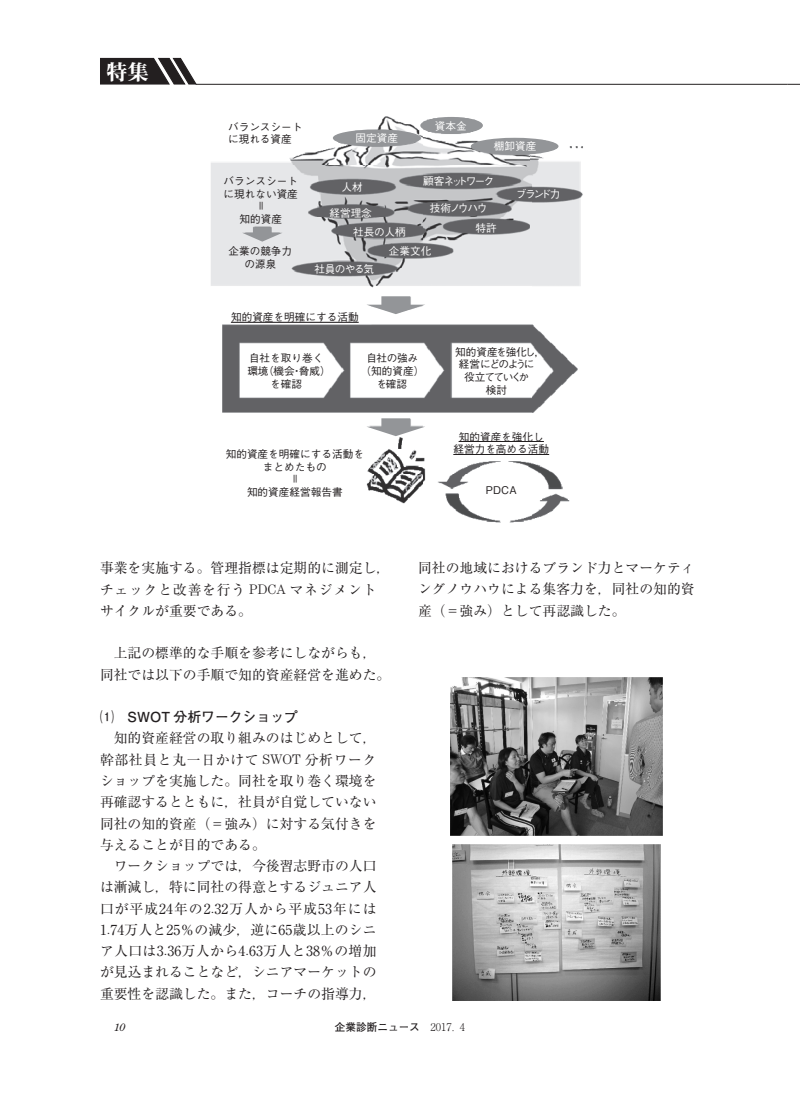
<style>
.page{position:relative;width:800px;height:1119px;background:#fff}
.page>*{position:absolute;margin:0;border:0;box-sizing:border-box;transform-origin:0 0}
.t1{font:21.3px "Midashi Min Pro MA31";color:#fff}
.t2{font:13.8px/21.3px "Ryumin Pro";color:#231f20}
.t3{font:700 13.8px "Futo Go B101 Pro";color:#231f20}
.t4{font:10.65px/12.8px "Gothic BBB Pro Medium 90 pv RKSJ H";color:#231f20;text-align:center}
.t5{font:10.65px "Gothic BBB Pro Medium 90 pv RKSJ H";letter-spacing:-.03em;color:#fff}
.t6{font:700 10.65px "Futo Go B101 Pro";color:#231f20}
.t7{font:10.65px/12.8px "Gothic BBB Pro Medium 90 pv RKSJ H";letter-spacing:-.03em;color:#231f20;text-align:center}
.t8{font:10.65px "Gothic BBB Pro Medium 90 pv RKSJ H";letter-spacing:-.13em;color:#231f20}
.t9{font:10.65px "Gothic BBB Pro Medium 90 pv RKSJ H";letter-spacing:-.195em;color:#fff}
.t10{font:10.65px/19.8px "Gothic BBB Pro Medium 90 pv RKSJ H";letter-spacing:-.11em;color:#fff}
.t11{font:10.65px "Gothic BBB Pro Medium 90 pv RKSJ H";letter-spacing:-.14em;color:#231f20}
.t12{font:italic 10.65px "Century Old Style Std";color:#231f20}
.s1{font-family:"Century Std";font-weight:300}
.s2{font-family:"Ryumin Pro";font-weight:300}
</style>
<div class="page">
<svg style="left:100px;top:57px;width:98px;height:28px;background:#4f4c4d"></svg>
<hr style="left:196px;top:84px;width:591px;height:1px;background:#231f20">
<svg style="left:787px;top:84px;width:12px;height:1px"></svg>
<img style="left:211px;top:116px;width:372px;height:407px">
<svg style="left:366px;top:296px;width:59px;height:18px"></svg>
<svg style="left:242px;top:227px;width:40px;height:14px"></svg>
<svg style="left:366px;top:418px;width:59px;height:18px"></svg>
<div style="left:470px;top:138px;width:88px;height:17px;background:#939598;border-radius:50%"></div>
<div style="left:333px;top:129px;width:87px;height:17px;background:#939598;border-radius:50%"></div>
<div style="left:420px;top:117px;width:63px;height:17px;background:#939598;border-radius:50%"></div>
<svg style="left:231px;top:322px;width:127px;height:1px"></svg>
<svg style="left:458px;top:441px;width:85px;height:1px"></svg>
<svg style="left:453px;top:454px;width:96px;height:1px"></svg>
<img style="left:450px;top:677px;width:212px;height:158px">
<img style="left:452px;top:844px;width:208px;height:156px">
<h1 class="t1" style="left:106px;top:55px;width:44px">特集</h1>
<p class="t4" style="left:228px;top:119px;width:76px;text-align:left">バランスシートに現れる資産</p>
<p class="t4" style="left:223px;top:173px;width:76px;text-align:left">バランスシートに現れない資産</p>
<p class="t4" style="left:253px;top:211px;width:12px;rotate:-90deg">＝</p>
<p class="t4" style="left:239px;top:211px;width:44px">知的資産</p>
<p class="t4" style="left:228px;top:243px;width:65px">企業の競争力の源泉</p>
<p class="t5" style="left:355px;top:129px;width:44px">固定資産</p>
<p class="t5" style="left:341px;top:178px;width:23px">人材</p>
<p class="t5" style="left:434px;top:117px;width:33px">資本金</p>
<p class="t5" style="left:493px;top:138px;width:44px">棚卸資産</p>
<p class="t9" style="left:423px;top:173px;width:72px">顧客ネットワーク</p>
<p class="t5" style="left:516px;top:185px;width:46px">ブランド力</p>
<p class="t10" style="left:475px;top:197px;width:23px;text-indent:-46px">技術ノウハウ特許</p>
<p class="t5" style="left:329px;top:204px;width:44px">経営理念</p>
<p class="t5" style="left:353px;top:223px;width:54px">社長の人柄</p>
<p class="t5" style="left:389px;top:242px;width:44px">企業文化</p>
<p class="t5" style="left:314px;top:260px;width:61px">社員のやる気</p>
<p class="t4" style="left:231px;top:309px;width:129px">知的資産を明確にする活動</p>
<p class="t4" style="left:247px;top:350px;width:85px">自社を取り巻く環境（機会・脅威）を確認</p>
<p class="t7" style="left:360px;top:350px;width:65px">自社の強み（知的資産）を確認</p>
<p class="t4" style="left:226px;top:446px;width:140px">知的資産を明確にする活動をまとめたもの</p>
<p class="t4" style="left:287px;top:484px;width:12px;rotate:-90deg">＝</p>
<p class="t4" style="left:247px;top:484px;width:97px">知的資産経営報告書</p>
<p class="t4" style="left:455px;top:344px;width:91px">知的資産を強化し，</p>
<p class="t8" style="left:459px;top:356px;width:77px">経営にどのように</p>
<p class="t11" style="left:464px;top:368px;width:67px">役立てていくか</p>
<p class="t4" style="left:485px;top:382px;width:23px">検討</p>
<p class="t4" style="left:453px;top:429px;width:97px">知的資産を強化し経営力を高める活動</p>
<p class="t4" style="left:486px;top:482px;width:32px">PDCA</p>
<p class="t2" style="left:100px;top:556px;width:292px">事業を実施する。管理指標は定期的に測定し，チェックと改善を行う <span class="s1">PDCA</span> マネジメントサイクルが重要である。</p>
<p class="t2" style="left:100px;top:641px;width:292px">　上記の標準的な手順を参考にしながらも，同社では以下の手順で知的資産経営を進めた。</p>
<p class="t3" style="left:100px;top:705px;width:199px">⑴　SWOT 分析ワークショップ</p>
<p class="t2" style="left:100px;top:726px;width:278px">　知的資産経営の取り組みのはじめとして，幹部社員と丸一日かけて <span class="s1">SWOT</span> 分析ワークショップを実施した。同社を取り巻く環境を再確認するとともに，社員が自覚していない同社の知的資産（＝強み）に対する気付きを与えることが目的である。<br>　ワークショップでは，今後習志野市の人口は漸減し，特に同社の得意とするジュニア人口が平成24年の2<span class="s1">.</span>32万人から平成53年には<br>1<span class="s1">.</span>74万人と25％の減少，逆に65歳以上のシニア人口は3<span class="s1">.</span>36万人から4<span class="s1">.</span>63万人と38％の増加が見込まれることなど，シニアマーケットの重要性を認識した。また，コーチの指導力，</p>
<p class="t2" style="left:418px;top:556px;width:278px;text-align:justify">同社の地域におけるブランド力とマーケティングノウハウによる集客力を，同社の知的資産（＝強み）として再認識した。</p>
<p class="t12" style="left:114px;top:1019px;width:13px">10</p>
<p class="t6" style="left:335px;top:1018px;width:132px">企業診断ニュース　<span class="s2">2017．4</span></p>
</div>
